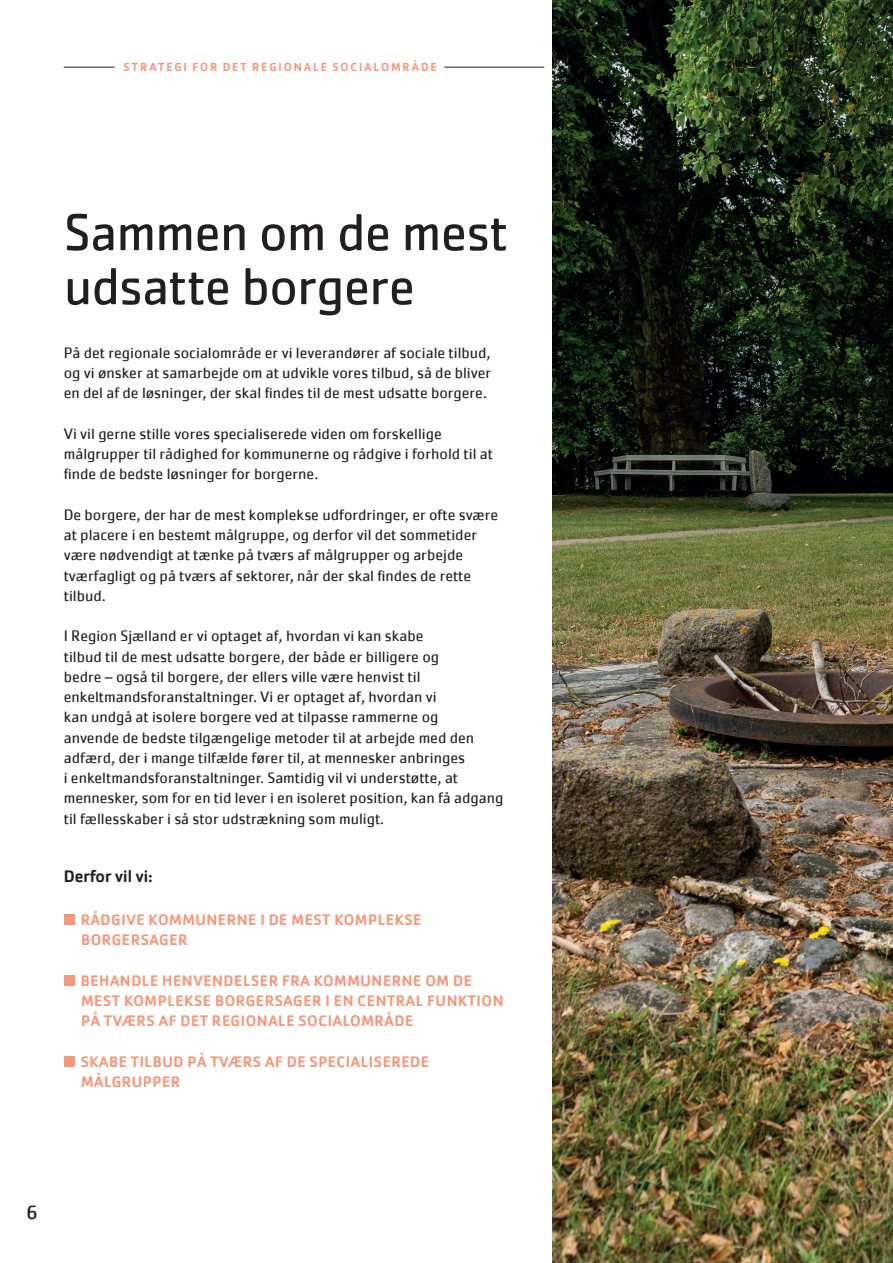
<style>
.page{position:relative;width:893px;height:1263px;background:#fff}
.page>*{position:absolute;margin:0;border:0;box-sizing:border-box;transform-origin:0 0}
.t1{font:54px/54px "Cachet Pro";letter-spacing:-.015em;color:#231f20}
.t2{font:19.5px "Cachet Pro";color:#231f20}
.t3{font:500 17.25px "Cachet Pro";color:#231f20}
.t4{font:15.75px/20.2px "Cachet Pro";color:#231f20}
.t5{font:500 15.75px/20.2px "Cachet Pro";letter-spacing:.035em;color:#f6977a}
.t6{font:500 12px "Cachet Pro";letter-spacing:.155em;color:#f6977a}
</style>
<div class="page">
<hr style="left:64px;top:67px;width:51px;height:1px;background:#231f20">
<hr style="left:444px;top:67px;width:100px;height:1px;background:#231f20">
<img style="left:553px;top:0;width:340px;height:1263px">
<div style="left:64px;top:914px;width:10px;height:11px;background:#f6977a"></div>
<div style="left:64px;top:975px;width:10px;height:11px;background:#f6977a"></div>
<div style="left:64px;top:1056px;width:10px;height:11px;background:#f6977a"></div>
<p class="t6" style="left:124px;top:60px;width:315px">STRATEGI FOR DET REGIONALE SOCIALOMRÅDE</p>
<h1 class="t1" style="left:64px;top:205px;width:445px">Sammen om de mest udsatte borgere</h1>
<p class="t4" style="left:64px;top:342px;width:429px;text-align:justify">På det regionale socialområde er vi leverandører af sociale tilbud, og vi ønsker at samarbejde om at udvikle vores tilbud, så de bliver en del af de løsninger, der skal findes til de mest udsatte borgere.</p>
<p class="t4" style="left:64px;top:423px;width:431px">Vi vil gerne stille vores specialiserede viden om forskellige målgrupper til rådighed for kommunerne og rådgive i forhold til at finde de bedste løsninger for borgerne.</p>
<p class="t4" style="left:64px;top:504px;width:436px">De borgere, der har de mest komplekse udfordringer, er ofte svære at placere i en bestemt målgruppe, og derfor vil det sommetider være nødvendigt at tænke på tværs af målgrupper og arbejde tværfagligt og på tværs af sektorer, når der skal findes de rette tilbud.</p>
<p class="t4" style="left:64px;top:626px;width:441px">I Region Sjælland er vi optaget af, hvordan vi kan skabe<br>tilbud til de mest udsatte borgere, der både er billigere og<br>bedre – også til borgere, der ellers ville være henvist til enkeltmandsforanstaltninger. Vi er optaget af, hvordan vi<br>kan undgå at isolere borgere ved at tilpasse rammerne og<br>anvende de bedste tilgængelige metoder til at arbejde med den adfærd, der i mange tilfælde fører til, at mennesker anbringes<br>i enkeltmandsforanstaltninger. Samtidig vil vi understøtte, at mennesker, som for en tid lever i en isoleret position, kan få adgang til fællesskaber i så stor udstrækning som muligt.</p>
<p class="t3" style="left:64px;top:866px;width:91px">Derfor vil vi:</p>
<p class="t5" style="left:81px;top:910px;width:342px">RÅDGIVE KOMMUNERNE I DE MEST KOMPLEKSE<br>BORGERSAGER</p>
<p class="t5" style="left:81px;top:970px;width:424px">BEHANDLE HENVENDELSER FRA KOMMUNERNE OM DE<br>MEST KOMPLEKSE BORGERSAGER I EN CENTRAL FUNKTION<br>PÅ TVÆRS AF DET REGIONALE SOCIALOMRÅDE</p>
<p class="t5" style="left:81px;top:1051px;width:350px">SKABE TILBUD PÅ TVÆRS AF DE SPECIALISEREDE<br>MÅLGRUPPER</p>
<p class="t2" style="left:26px;top:1201px;width:13px">6</p>
</div>
